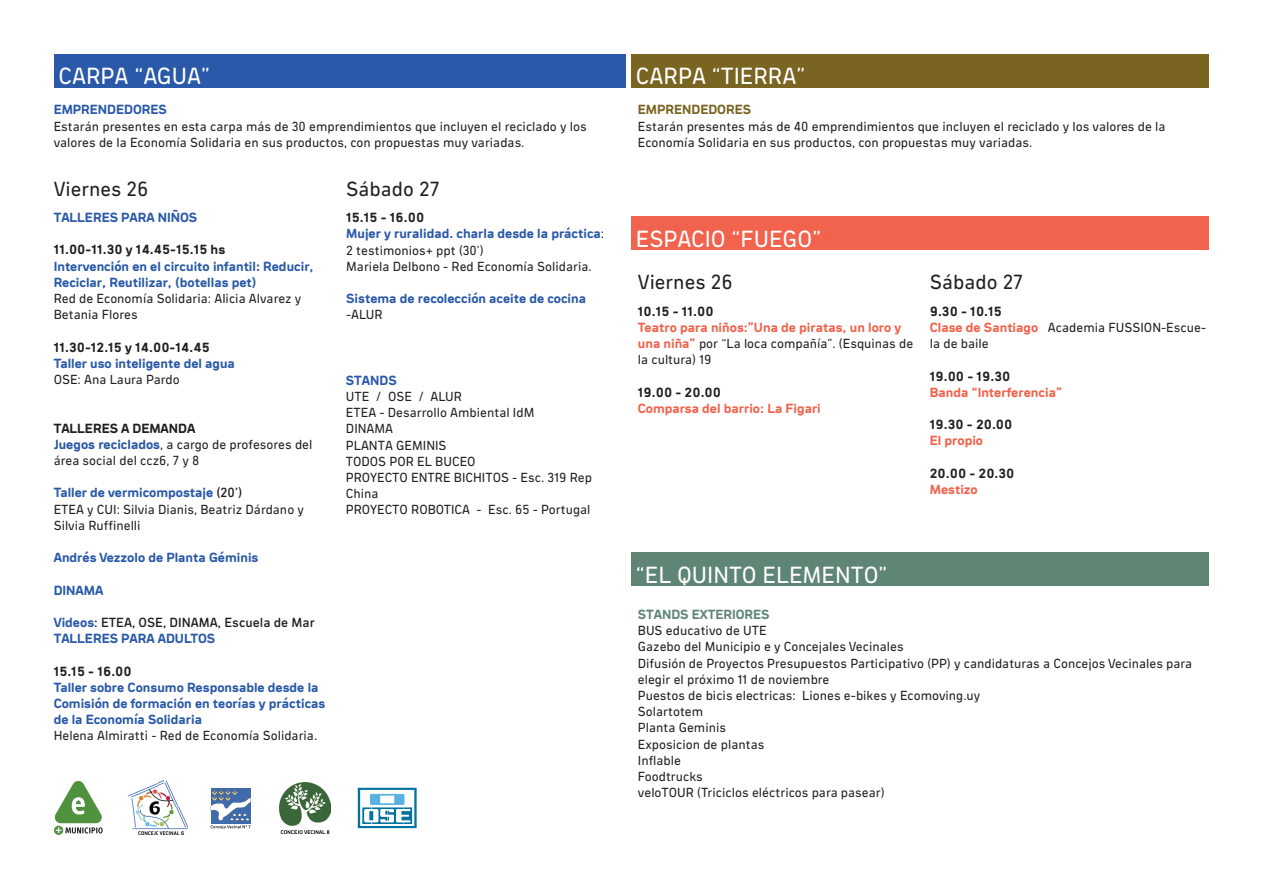
<style>
.page{position:relative;width:1263px;height:893px;background:#fff}
.page>*{position:absolute;margin:0;border:0;box-sizing:border-box;transform-origin:0 0}
.t1{font:24px "Ciudadela Pro";color:#fff}
.t2{font:21px "Ciudadela Pro";color:#231f20}
.t3{font:13.5px/16.2px "Ciudadela Pro";color:#231f20}
.t4{font:900 13.5px/16.2px "Ciudadela Pro";color:#2959a8}
.t5{font:900 13.5px "Ciudadela Pro";color:#231f20}
.t6{font:900 13.5px/16.2px "Ciudadela Pro";color:#f1634c}
.t7{font:500 13.5px "Ciudadela Pro";color:#231f20}
.t8{font:900 13.5px "Ciudadela Pro";color:#5f8574}
.t9{font:900 13.5px "Ciudadela Pro";color:#7a6421}
.s1{font-weight:900;color:#2959a8}
.s2{font-weight:500;color:#231f20}
.s3{font-weight:400;color:#231f20}
.s4{font-weight:900;color:#f1634c}
</style>
<div class="page">
<div style="left:54px;top:54px;width:571px;height:34px;background:#2959a8"></div>
<div style="left:631px;top:54px;width:578px;height:34px;background:#7a6421"></div>
<div style="left:631px;top:217px;width:578px;height:33px;background:#f1634c"></div>
<div style="left:631px;top:552px;width:578px;height:34px;background:#5f8574"></div>
<img style="left:129px;top:781px;width:59px;height:53px">
<img style="left:279px;top:783px;width:51px;height:50px">
<div style="left:211px;top:788px;width:39px;height:35px;background:#406bab"></div>
<svg style="left:211px;top:790px;width:39px;height:39px"></svg>
<svg style="left:54px;top:781px;width:49px;height:54px"></svg>
<svg style="left:358px;top:788px;width:59px;height:40px"></svg>
<p class="t1" style="left:58px;top:61px;width:153px">CARPA “AGUA”</p>
<p class="t1" style="left:636px;top:61px;width:171px">CARPA “TIERRA”</p>
<p class="t4" style="left:54px;top:101px;width:115px">EMPRENDEDORES</p>
<p class="t3" style="left:54px;top:117px;width:534px">Estarán presentes en esta carpa más de 30 emprendimientos que incluyen el reciclado y los valores de la Economía Solidaria en sus productos, con propuestas muy variadas.</p>
<p class="t2" style="left:54px;top:176px;width:96px">Viernes 26</p>
<p class="t4" style="left:54px;top:209px;width:145px">TALLERES PARA NIÑOS</p>
<p class="t5" style="left:54px;top:241px;width:173px">11.00-11.30 y 14.45-15.15 hs</p>
<p class="t4" style="left:54px;top:257px;width:261px">Intervención en el circuito infantil: Reducir,<br>Reciclar, Reutilizar, (botellas pet)</p>
<p class="t3" style="left:54px;top:290px;width:249px">Red de Economía Solidaria: Alicia Alvarez y<br>Betania Flores</p>
<p class="t5" style="left:54px;top:338px;width:158px">11.30-12.15 y 14.00-14.45</p>
<p class="t4" style="left:54px;top:354px;width:183px">Taller uso inteligente del agua</p>
<p class="t3" style="left:54px;top:371px;width:128px">OSE: Ana Laura Pardo</p>
<p class="t5" style="left:54px;top:419px;width:143px">TALLERES A DEMANDA</p>
<p class="t3" style="left:54px;top:436px;width:260px"><span class="s1">Juegos reciclados</span>, a cargo de profesores del área social del ccz6, 7 y 8</p>
<p class="t4" style="left:54px;top:484px;width:190px">Taller de vermicompostaje <span class="s2">(20’)</span></p>
<p class="t3" style="left:54px;top:500px;width:252px">ETEA y CUI: Silvia Dianis, Beatriz Dárdano y<br>Silvia Ruffinelli</p>
<p class="t4" style="left:54px;top:549px;width:206px">Andrés Vezzolo de Planta Géminis</p>
<p class="t4" style="left:54px;top:581px;width:51px">DINAMA</p>
<p class="t7" style="left:54px;top:614px;width:263px"><span class="s1">Videos</span>: ETEA, OSE, DINAMA, Escuela de Mar</p>
<p class="t4" style="left:54px;top:630px;width:163px">TALLERES PARA ADULTOS</p>
<p class="t5" style="left:54px;top:662px;width:80px">15.15 - 16.00</p>
<p class="t4" style="left:54px;top:678px;width:273px">Taller sobre Consumo Responsable desde la<br>Comisión de formación en teorías y prácticas de la Economía Solidaria</p>
<p class="t3" style="left:54px;top:727px;width:265px">Helena Almiratti - Red de Economía Solidaria.</p>
<p class="t2" style="left:346px;top:176px;width:95px">Sábado 27</p>
<p class="t5" style="left:346px;top:209px;width:80px">15.15 - 16.00</p>
<p class="t4" style="left:346px;top:225px;width:259px">Mujer y ruralidad. charla desde la práctica<span class="s3">:</span></p>
<p class="t3" style="left:346px;top:241px;width:139px">2 testimonios+ ppt (30’)</p>
<p class="t3" style="left:346px;top:258px;width:247px">Mariela Delbono - Red Economía Solidaria.</p>
<p class="t4" style="left:346px;top:290px;width:241px">Sistema de recolección aceite de cocina <span class="s3">-ALUR</span></p>
<p class="t4" style="left:346px;top:371px;width:52px">STANDS</p>
<p class="t3" style="left:346px;top:388px;width:118px">UTE / OSE / ALUR</p>
<p class="t3" style="left:346px;top:404px;width:190px">ETEA - Desarrollo Ambiental IdM</p>
<p class="t3" style="left:346px;top:420px;width:49px">DINAMA</p>
<p class="t3" style="left:346px;top:436px;width:102px">PLANTA GEMINIS</p>
<p class="t3" style="left:346px;top:452px;width:131px">TODOS POR EL BUCEO</p>
<p class="t3" style="left:346px;top:469px;width:248px">PROYECTO ENTRE BICHITOS - Esc. 319 Rep<br>China</p>
<p class="t3" style="left:346px;top:501px;width:246px">PROYECTO ROBOTICA - Esc. 65 - Portugal</p>
<p class="t9" style="left:638px;top:101px;width:115px">EMPRENDEDORES</p>
<p class="t3" style="left:638px;top:117px;width:529px">Estarán presentes más de 40 emprendimientos que incluyen el reciclado y los valores de la<br>Economía Solidaria en sus productos, con propuestas muy variadas.</p>
<p class="t1" style="left:636px;top:224px;width:187px">ESPACIO “FUEGO”</p>
<p class="t2" style="left:638px;top:269px;width:96px">Viernes 26</p>
<p class="t5" style="left:638px;top:302px;width:77px">10.15 - 11.00</p>
<p class="t6" style="left:638px;top:319px;width:277px">Teatro para niños:”Una de piratas, un loro y una niña” <span class="s3">por “La loca compañía”. (Esquinas de la cultura) 19</span></p>
<p class="t5" style="left:638px;top:383px;width:85px">19.00 - 20.00</p>
<p class="t6" style="left:638px;top:400px;width:184px">Comparsa del barrio: La Figari</p>
<p class="t2" style="left:930px;top:269px;width:95px">Sábado 27</p>
<p class="t5" style="left:930px;top:302px;width:74px">9.30 - 10.15</p>
<p class="t3" style="left:930px;top:319px;width:278px"><span class="s4">Clase de Santiago</span> Academia FUSSION-Escue&shy;la de baile</p>
<p class="t5" style="left:930px;top:367px;width:82px">19.00 - 19.30</p>
<p class="t6" style="left:930px;top:383px;width:134px">Banda “Interferencia”</p>
<p class="t5" style="left:930px;top:416px;width:84px">19.30 - 20.00</p>
<p class="t6" style="left:930px;top:432px;width:55px">El propio</p>
<p class="t5" style="left:930px;top:464px;width:86px">20.00 - 20.30</p>
<p class="t6" style="left:930px;top:481px;width:50px">Mestizo</p>
<p class="t1" style="left:636px;top:560px;width:253px">“EL QUINTO ELEMENTO”</p>
<p class="t8" style="left:638px;top:606px;width:133px">STANDS EXTERIORES</p>
<p class="t3" style="left:638px;top:622px;width:130px">BUS educativo de UTE</p>
<p class="t3" style="left:638px;top:638px;width:267px">Gazebo del Municipio e y Concejales Vecinales</p>
<p class="t3" style="left:638px;top:654px;width:556px">Difusión de Proyectos Presupuestos Participativo (PP) y candidaturas a Concejos Vecinales para elegir el próximo 11 de noviembre</p>
<p class="t3" style="left:638px;top:687px;width:344px">Puestos de bicis electricas: Liones e-bikes y Ecomoving.uy</p>
<p class="t3" style="left:638px;top:703px;width:67px">Solartotem</p>
<p class="t3" style="left:638px;top:719px;width:90px">Planta Geminis</p>
<p class="t3" style="left:638px;top:735px;width:128px">Exposicion de plantas</p>
<p class="t3" style="left:638px;top:751px;width:45px">Inflable</p>
<p class="t3" style="left:638px;top:768px;width:66px">Foodtrucks</p>
<p class="t3" style="left:638px;top:784px;width:248px">veloTOUR (Triciclos eléctricos para pasear)</p>
</div>
